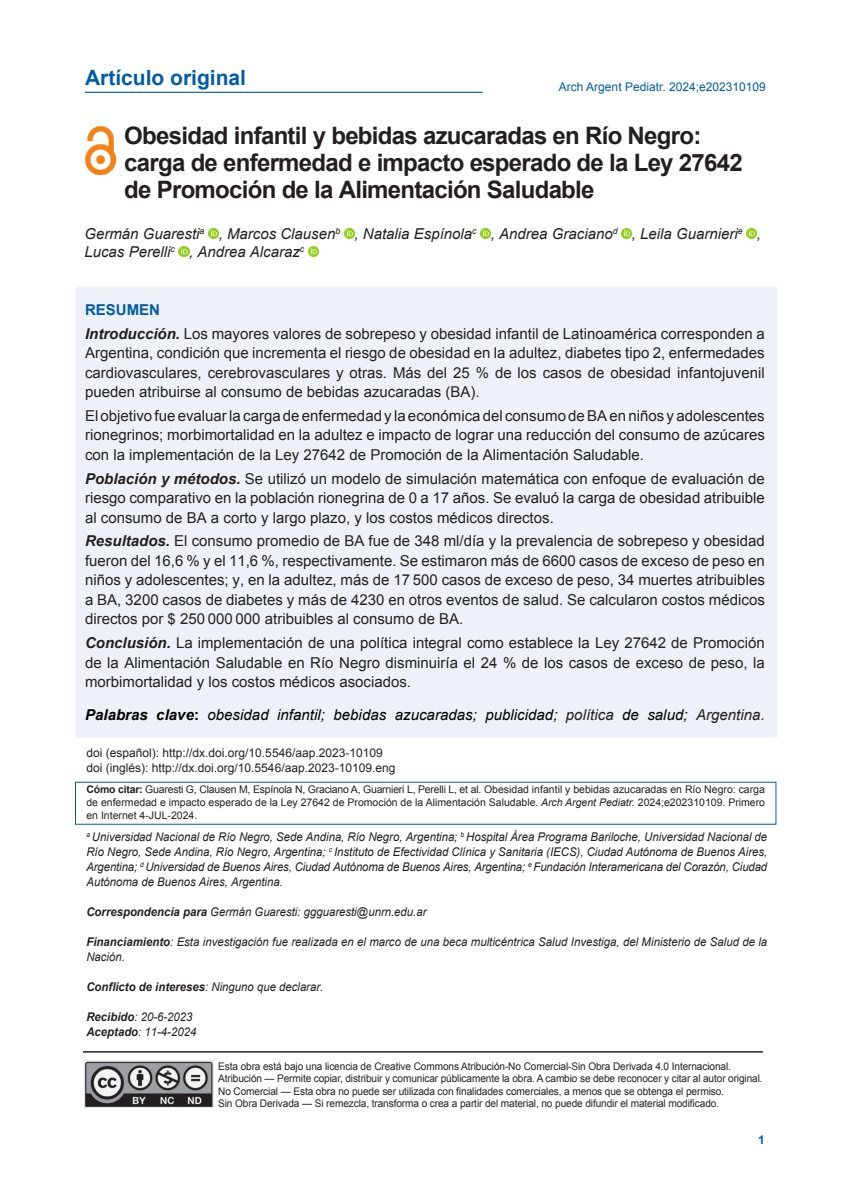
<style>
.page{position:relative;width:851px;height:1191px;background:#fff}
.page>*{position:absolute;margin:0;border:0;box-sizing:border-box;transform-origin:0 0}
._1_Título_Artículo_x{font:700 24px/27px "Arial";letter-spacing:-.03em;color:#231f20}
.t1{font:700 21px "Arial";color:#015ca3}
._4_Resúmen_x_10{font:15px/19.5px "Arial";color:#231f20;text-align:justify}
._2_Autores_x10{font:italic 15px/18px "Arial";color:#231f20}
._4_Resúmen_x_10-2{font:italic 15px "Arial";letter-spacing:.005em;color:#000}
._4_Resúmen_x_10-3{font:700 15px "Arial";color:#015ca3}
._0_Texto_x10{font:italic 12px/15px "Arial";color:#231f20;text-align:justify;scale:.95 1}
.t2{font:12px "Arial";color:#231f20}
._0_Texto_x10-2{font:italic 700 12px "Arial";color:#231f20;scale:.95 1}
.t3{font:12px "Arial";color:#015ca3}
.t4{font:700 12px "Arial";color:#015ca3}
.t5{font:10.5px/12px "Arial";letter-spacing:-.01em;color:#231f20;scale:.96 1}
.t6{font:10.5px/12.6px "Arial";letter-spacing:-.01em;color:#231f20;text-align:justify}
.s1{font-weight:700;font-style:italic}
.s2{font-weight:700}
.s3{font-weight:700;font-style:normal}
.s4{color:#231f20}
.s5{font-style:italic}
.s6{font-weight:400}
</style>
<div class="page">
<div style="left:77px;top:287px;width:700px;height:451px;background:#eef2f8"></div>
<svg style="left:208px;top:228px;width:11px;height:10px"></svg>
<svg style="left:344px;top:228px;width:10px;height:10px"></svg>
<svg style="left:480px;top:228px;width:11px;height:10px"></svg>
<svg style="left:621px;top:228px;width:10px;height:10px"></svg>
<svg style="left:746px;top:228px;width:10px;height:10px"></svg>
<svg style="left:179px;top:246px;width:10px;height:10px"></svg>
<svg style="left:308px;top:246px;width:10px;height:10px"></svg>
<img style="left:85px;top:126px;width:30px;height:49px">
<img style="left:84px;top:1060px;width:130px;height:47px">
<hr style="left:83px;top:1051px;width:679px;height:1px;background:#231f20">
<hr style="left:85px;top:92px;width:398px;height:1px;background:#015ca3">
<h2 class="t1" style="left:85px;top:64px;width:163px">Artículo original</h2>
<p class="t3" style="left:559px;top:79px;width:208px">Arch Argent Pediatr. 2024;e202310109</p>
<p class="_1_Título_Artículo_x" style="left:124px;top:123px;width:620px">Obesidad infantil y bebidas azucaradas en Río Negro: carga de enfermedad e impacto esperado de la Ley 27642 de Promoción de la Alimentación Saludable</p>
<p class="_2_Autores_x10" style="left:84px;top:224px;width:678px">Germán Guaresti<sup>a</sup> , Marcos Clausen<sup>b</sup> , Natalia Espínola<sup>c</sup> , Andrea Graciano<sup>d</sup> , Leila Guarnieri<sup>e</sup> ,<br>Lucas Perelli<sup>c</sup> , Andrea Alcaraz<sup>c</sup></p>
<p class="_4_Resúmen_x_10-3" style="left:85px;top:300px;width:76px">RESUMEN</p>
<p class="_4_Resúmen_x_10" style="left:85px;top:324px;width:681px"><span class="s1">Introducción.</span> Los mayores valores de sobrepeso y obesidad infantil de Latinoamérica corresponden a Argentina, condición que incrementa el riesgo de obesidad en la adultez, diabetes tipo 2, enfermedades cardiovasculares, cerebrovasculares y otras. Más del 25 % de los casos de obesidad infantojuvenil pueden atribuirse al consumo de bebidas azucaradas (BA).</p>
<p class="_4_Resúmen_x_10" style="left:85px;top:406px;width:681px">El objetivo fue evaluar la carga de enfermedad y la económica del consumo de BA en niños y adolescentes rionegrinos; morbimortalidad en la adultez e impacto de lograr una reducción del consumo de azúcares con la implementación de la Ley 27642 de Promoción de la Alimentación Saludable.</p>
<p class="_4_Resúmen_x_10" style="left:85px;top:469px;width:681px"><span class="s1">Población y métodos.</span> Se utilizó un modelo de simulación matemática con enfoque de evaluación de riesgo comparativo en la población rionegrina de 0 a 17 años. Se evaluó la carga de obesidad atribuible al consumo de BA a corto y largo plazo, y los costos médicos directos.</p>
<p class="_4_Resúmen_x_10" style="left:85px;top:531px;width:681px"><span class="s1">Resultados.</span> El consumo promedio de BA fue de 348 ml/día y la prevalencia de sobrepeso y obesidad fueron del 16,6 % y el 11,6 %, respectivamente. Se estimaron más de 6600 casos de exceso de peso en niños y adolescentes; y, en la adultez, más de 17 500 casos de exceso de peso, 34 muertes atribuibles a BA, 3200 casos de diabetes y más de 4230 en otros eventos de salud. Se calcularon costos médicos directos por $ 250 000 000 atribuibles al consumo de BA.</p>
<p class="_4_Resúmen_x_10" style="left:85px;top:633px;width:681px"><span class="s1">Conclusión.</span> La implementación de una política integral como establece la Ley 27642 de Promoción de la Alimentación Saludable en Río Negro disminuiría el 24 % de los casos de exceso de peso, la morbimortalidad y los costos médicos asociados.</p>
<p class="_4_Resúmen_x_10-2" style="left:85px;top:704px;width:681px"><span class="s2">Palabras clave</span><span class="s3">:</span> obesidad infantil; bebidas azucaradas; publicidad; <span class="s4">política</span> de salud; <span class="s4">Argentina.</span></p>
<p class="t2" style="left:86px;top:745px;width:298px">doi (español): http://dx.doi.org/10.5546/aap.2023-10109</p>
<p class="t2" style="left:86px;top:760px;width:310px">doi (inglés): http://dx.doi.org/10.5546/aap.2023-10109.eng</p>
<p class="t6" style="left:86px;top:783px;width:680px"><span class="s2">Cómo citar:</span> Guaresti G, Clausen M, Espínola N, Graciano A, Guarnieri L, Perelli L, et al. Obesidad infantil y bebidas azucaradas en Río Negro: carga de enfermedad e impacto esperado de la Ley 27642 de Promoción de la Alimentación Saludable. <span class="s5">Arch Argent Pediatr.</span> 2024;e202310109. Primero en Internet 4-JUL-2024.</p>
<p class="_0_Texto_x10" style="left:86px;top:829px;width:718px"><sup>a</sup> Universidad Nacional de Río Negro, Sede Andina, Río Negro, Argentina; <sup>b</sup> Hospital Área Programa Bariloche, Universidad Nacional de Río Negro, Sede Andina, Río Negro, Argentina; <sup>c</sup> Instituto de Efectividad Clínica y Sanitaria (IECS), Ciudad Autónoma de Buenos Aires, Argentina; <sup>d</sup> Universidad de Buenos Aires, Ciudad Autónoma de Buenos Aires, Argentina; <sup>e</sup> Fundación Interamericana del Corazón, Ciudad Autónoma de Buenos Aires, Argentina.</p>
<p class="_0_Texto_x10" style="left:86px;top:904px;width:359px"><span class="s2">Correspondencia para</span> Germán Guaresti: ggguaresti@unrn.edu.ar</p>
<p class="_0_Texto_x10" style="left:86px;top:934px;width:718px"><span class="s2">Financiamiento</span>: Esta investigación fue realizada en el marco de una beca multicéntrica Salud Investiga, del Ministerio de Salud de la<br>Nación.</p>
<p class="_0_Texto_x10-2" style="left:86px;top:978px;width:251px">Conflicto de intereses<span class="s6">: Ninguno que declarar.</span></p>
<p class="_0_Texto_x10" style="left:86px;top:1009px;width:113px"><span class="s2">Recibido</span>: 20-6-2023</p>
<p class="_0_Texto_x10" style="left:86px;top:1024px;width:117px"><span class="s2">Aceptado</span>: 11-4-2024</p>
<p class="t5" style="left:218px;top:1061px;width:535px">Esta obra está bajo una licencia de Creative Commons Atribución-No Comercial-Sin Obra Derivada 4.0 Internacional.</p>
<p class="t5" style="left:218px;top:1073px;width:568px">Atribución — Permite copiar, distribuir y comunicar públicamente la obra. A cambio se debe reconocer y citar al autor original.<br>No Comercial — Esta obra no puede ser utilizada con finalidades comerciales, a menos que se obtenga el permiso.</p>
<p class="t5" style="left:218px;top:1097px;width:523px">Sin Obra Derivada — Si remezcla, transforma o crea a partir del material, no puede difundir el material modificado.</p>
<p class="t4" style="left:758px;top:1131px;width:8px">1</p>
</div>
